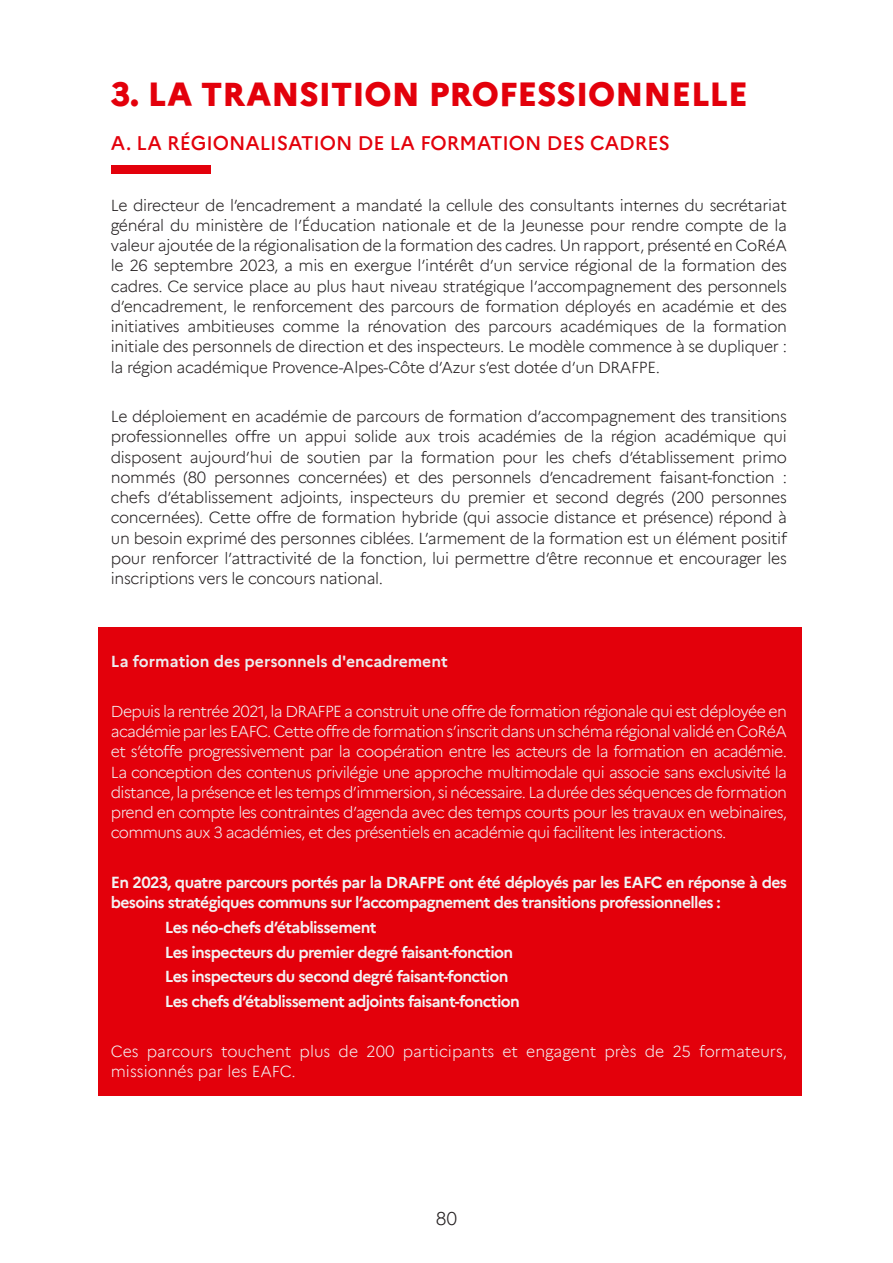
<style>
.page{position:relative;width:893px;height:1263px;background:#fff}
.page>*{position:absolute;margin:0;border:0;box-sizing:border-box;transform-origin:0 0}
.TITRE_1_BLEU{font:800 33px "Marianne";color:#e3000b}
.TITRE_2_BLEU{font:500 19.5px "Marianne";color:#e3000b}
.t1{font:300 18px "Marianne";color:#231f20}
.Textes_courant{font:300 15.75px/20.2px "Marianne";letter-spacing:-.02em;color:#231f20;text-align:justify}
.Textes_courant-2{font:300 15.75px/20.2px "Marianne";letter-spacing:-.005em;color:#f2f3f4;text-align:justify}
.Textes_courant-3{font:700 15.75px/20.2px "Marianne";letter-spacing:-.04em;color:#f2f3f4}
.Textes_courant-4{font:700 15.75px "Marianne";color:#ececee}
</style>
<div class="page">
<div style="left:99px;top:627px;width:703px;height:468px;background:#e3000b"></div>
<div style="left:111px;top:165px;width:100px;height:9px;background:#e3000b"></div>
<p class="TITRE_1_BLEU" style="left:111px;top:68px;width:638px">3. LA TRANSITION PROFESSIONNELLE</p>
<p class="TITRE_2_BLEU" style="left:111px;top:128px;width:561px">A. LA RÉGIONALISATION DE LA FORMATION DES CADRES</p>
<p class="Textes_courant" style="left:111px;top:194px;width:678px">Le directeur de l’encadrement a mandaté la cellule des consultants internes du secrétariat général du ministère de l’Éducation nationale et de la Jeunesse pour rendre compte de la valeur ajoutée de la régionalisation de la formation des cadres. Un rapport, présenté en CoRéA le 26 septembre 2023, a mis en exergue l’intérêt d’un service régional de la formation des cadres. Ce service place au plus haut niveau stratégique l’accompagnement des personnels d’encadrement, le renforcement des parcours de formation déployés en académie et des initiatives ambitieuses comme la rénovation des parcours académiques de la formation initiale des personnels de direction et des inspecteurs. Le modèle commence à se dupliquer : la région académique Provence-Alpes-Côte d’Azur s’est dotée d’un DRAFPE.</p>
<p class="Textes_courant" style="left:111px;top:405px;width:678px">Le déploiement en académie de parcours de formation d’accompagnement des transitions professionnelles offre un appui solide aux trois académies de la région académique qui disposent aujourd’hui de soutien par la formation pour les chefs d’établissement primo nommés (80 personnes concernées) et des personnels d’encadrement faisant-fonction : chefs d’établissement adjoints, inspecteurs du premier et second degrés (200 personnes concernées). Cette offre de formation hybride (qui associe distance et présence) répond à un besoin exprimé des personnes ciblées. L’armement de la formation est un élément positif pour renforcer l’attractivité de la fonction, lui permettre d’être reconnue et encourager les inscriptions vers le concours national.</p>
<p class="Textes_courant-4" style="left:111px;top:649px;width:338px">La formation des personnels d'encadrement</p>
<p class="Textes_courant-2" style="left:111px;top:700px;width:678px">Depuis la rentrée 2021, la DRAFPE a construit une offre de formation régionale qui est déployée en académie par les EAFC. Cette offre de formation s’inscrit dans un schéma régional validé en CoRéA et s’étoffe progressivement par la coopération entre les acteurs de la formation en académie.<br>La conception des contenus privilégie une approche multimodale qui associe sans exclusivité la distance, la présence et les temps d’immersion, si nécessaire. La durée des séquences de formation prend en compte les contraintes d’agenda avec des temps courts pour les travaux en webinaires, communs aux 3 académies, et des présentiels en académie qui facilitent les interactions.</p>
<p class="Textes_courant-3" style="left:111px;top:871px;width:678px">En 2023, quatre parcours portés par la DRAFPE ont été déployés par les EAFC en réponse à des besoins stratégiques communs sur l’accompagnement des transitions professionnelles :</p>
<p class="Textes_courant-3" style="left:165px;top:916px;width:213px">Les néo-chefs d’établissement</p>
<p class="Textes_courant-3" style="left:165px;top:941px;width:350px">Les inspecteurs du premier degré faisant-fonction</p>
<p class="Textes_courant-3" style="left:165px;top:965px;width:345px">Les inspecteurs du second degré faisant-fonction</p>
<p class="Textes_courant-3" style="left:165px;top:990px;width:356px">Les chefs d’établissement adjoints faisant-fonction</p>
<p class="Textes_courant-2" style="left:111px;top:1040px;width:678px">Ces parcours touchent plus de 200 participants et engagent près de 25 formateurs, missionnés par les EAFC.</p>
<p class="t1" style="left:436px;top:1205px;width:23px">80</p>
</div>
